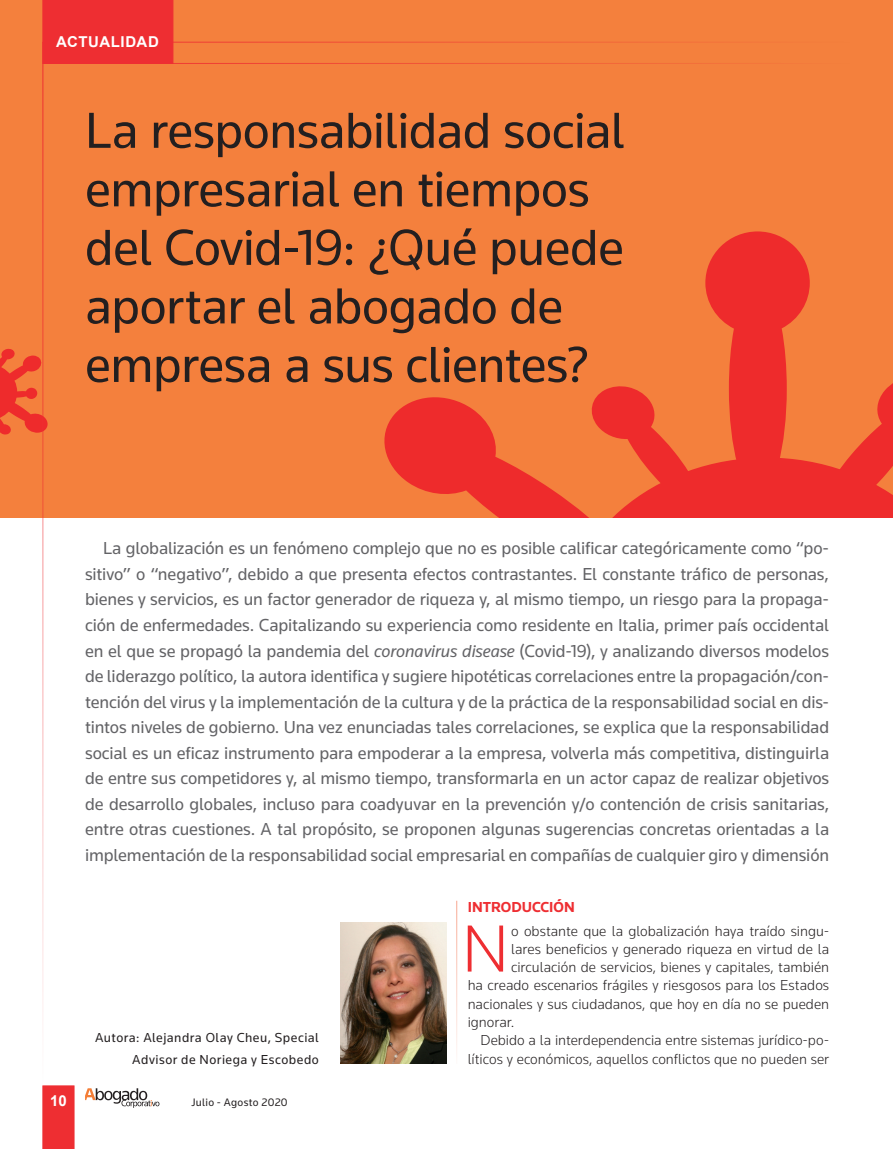
<style>
.page{position:relative;width:893px;height:1149px;background:#fff}
.page>*{position:absolute;margin:0;border:0;box-sizing:border-box;transform-origin:0 0}
.t1{font:300 69px "Knowledge";color:#ee2e32}
.t2{font:52.5px/58.5px "Knowledge";letter-spacing:-.01em;color:#231f20}
.t3{font:18px/25.5px "Knowledge";letter-spacing:-.01em;color:#636366;text-align:justify}
.t4{font:300 15px "Knowledge";color:#231f20}
.t5{font:700 15px "Arial";letter-spacing:.035em;color:#fff}
.t6{font:700 15px "Knowledge";color:#ee2e32}
.t7{font:13.5px/21.6px "Knowledge";letter-spacing:.035em;color:#231f20;text-align:right}
.t8{font:11.25px "Knowledge";letter-spacing:.025em;color:#231f20}
.s1{font-style:italic}
</style>
<div class="page">
<div style="left:0;top:0;width:893px;height:517px;background:#f4803d"></div>
<svg style="left:0;top:348px;width:49px;height:86px;background:#f15835"></svg>
<svg style="left:377px;top:231px;width:516px;height:286px;background:#f26537"></svg>
<hr style="left:43px;top:42px;width:1px;height:1043px;background:#ee2e32">
<div style="left:43px;top:1085px;width:31px;height:63px;background:#ee2e32"></div>
<hr style="left:43px;top:42px;width:807px;height:1px;background:#ee2e32">
<hr style="left:43px;top:63px;width:807px;height:1px;background:#ee2e32">
<svg style="left:85px;top:1088px;width:74px;height:19px"></svg>
<div style="left:43px;top:0;width:130px;height:63px;background:#ee2e32"></div>
<hr style="left:456px;top:900px;width:1px;height:163px;background:#f7a58e">
<img style="left:340px;top:922px;width:107px;height:141px">
<p class="t5" style="left:56px;top:31px;width:104px">ACTUALIDAD</p>
<h2 class="t2" style="left:85px;top:100px;width:541px">La responsabilidad social empresarial en tiempos del Covid-19: ¿Qué puede aportar el abogado de empresa a sus clientes?</h2>
<p class="t3" style="left:85px;top:535px;width:746px;text-indent:18px">La globalización es un fenómeno complejo que no es posible calificar categóricamente como “po&shy;sitivo” o “negativo”, debido a que presenta efectos contrastantes. El constante tráfico de personas, bienes y servicios, es un factor generador de riqueza y, al mismo tiempo, un riesgo para la propaga&shy;ción de enfermedades. Capitalizando su experiencia como residente en Italia, primer país occidental en el que se propagó la pandemia del <span class="s1">coronavirus disease</span> (Covid-19), y analizando diversos modelos de liderazgo político, la autora identifica y sugiere hipotéticas correlaciones entre la propagación/con&shy;tención del virus y la implementación de la cultura y de la práctica de la responsabilidad social en dis&shy;tintos niveles de gobierno. Una vez enunciadas tales correlaciones, se explica que la responsabilidad social es un eficaz instrumento para empoderar a la empresa, volverla más competitiva, distinguirla de entre sus competidores y, al mismo tiempo, transformarla en un actor capaz de realizar objetivos de desarrollo globales, incluso para coadyuvar en la prevención y/o contención de crisis sanitarias, entre otras cuestiones. A tal propósito, se proponen algunas sugerencias concretas orientadas a la implementación de la responsabilidad social empresarial en compañías de cualquier giro y dimensión</p>
<p class="t7" style="left:95px;top:1026px;width:225px">Autora: Alejandra Olay Cheu, Special<br>Advisor de Noriega y Escobedo</p>
<p class="t5" style="left:50px;top:1089px;width:18px">10</p>
<p class="t8" style="left:191px;top:1095px;width:98px">Julio - Agosto 2020</p>
<p class="t6" style="left:468px;top:897px;width:109px">INTRODUCCIÓN</p>
<h1 class="t1" style="left:462px;top:905px;width:49px">N</h1>
<p class="t4" style="left:511px;top:920px;width:320px">o obstante que la globalización haya traído singu-</p>
<p class="t4" style="left:511px;top:938px;width:320px">lares beneficios y generado riqueza en virtud de la</p>
<p class="t4" style="left:511px;top:956px;width:320px">circulación de servicios, bienes y capitales, también</p>
<p class="t4" style="left:468px;top:975px;width:363px">ha creado escenarios frágiles y riesgosos para los Estados</p>
<p class="t4" style="left:468px;top:993px;width:363px">nacionales y sus ciudadanos, que hoy en día no se pueden</p>
<p class="t4" style="left:468px;top:1012px;width:48px">ignorar.</p>
<p class="t4" style="left:480px;top:1030px;width:350px">Debido a la interdependencia entre sistemas jurídico-po-</p>
<p class="t4" style="left:468px;top:1049px;width:363px">líticos y económicos, aquellos conflictos que no pueden ser</p>
</div>
